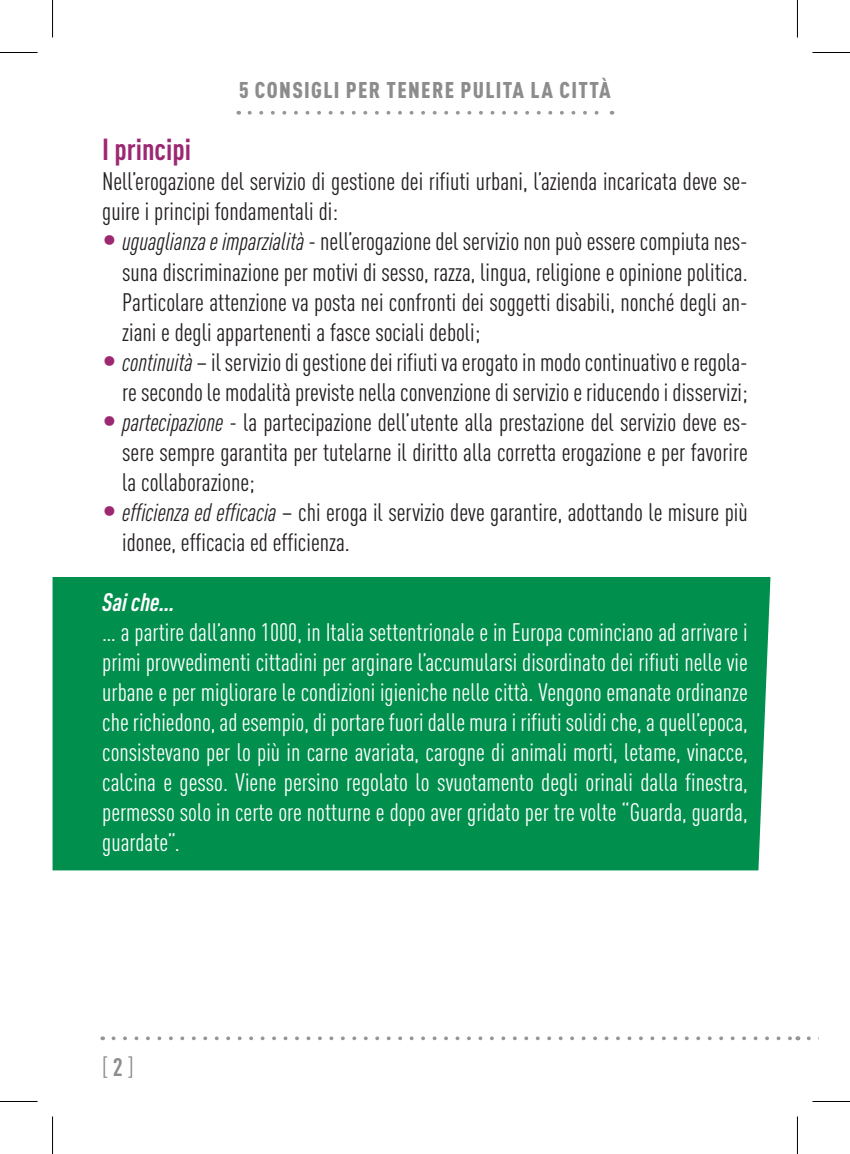
<style>
.page{position:relative;width:850px;height:1154px;background:#fff}
.page>*{position:absolute;margin:0;border:0;box-sizing:border-box;transform-origin:0 0}
.t1{font:700 condensed 30px "DIN Pro";color:#9c2872}
.t2{font:condensed 25px/30px "DIN Pro";color:#231f20}
.t3{font:condensed 25px/30px "DIN Pro";color:#fff;text-align:justify}
.t4{font:italic 700 condensed 25px "DIN Pro";color:#fff}
.t5{font:condensed 25px "DIN Pro";color:#8c8c8c}
.t6{font:900 condensed 22.5px "DIN Pro";letter-spacing:.06em;color:#8c8c8c}
.s1{font-weight:700;font-stretch:normal;font-size:30px;color:#9c2872}
.s2{font-style:italic}
.s3{font-weight:700}
</style>
<div class="page">
<svg style="left:249px;top:111px;width:350px;height:4px"></svg>
<svg style="left:113px;top:1036px;width:678px;height:4px"></svg>
<div style="left:52px;top:577px;width:718px;height:293px;background:#008f4d"></div>
<hr style="left:0;top:52px;width:38px;height:1px;background:#000">
<hr style="left:812px;top:52px;width:37px;height:1px;background:#000">
<hr style="left:0;top:1101px;width:38px;height:1px;background:#000">
<hr style="left:812px;top:1101px;width:37px;height:1px;background:#000">
<hr style="left:52px;top:0;width:1px;height:38px;background:#000">
<hr style="left:52px;top:1116px;width:1px;height:38px;background:#000">
<hr style="left:796px;top:0;width:1px;height:38px;background:#000">
<hr style="left:796px;top:1116px;width:1px;height:38px;background:#000">
<p class="t6" style="left:239px;top:73px;width:373px">5 CONSIGLI PER TENERE PULITA LA CITTÀ</p>
<p class="t1" style="left:102px;top:127px;width:90px">I principi</p>
<p class="t2" style="left:102px;top:165px;width:646px">Nell’erogazione del servizio di gestione dei rifiuti urbani, l’azienda incaricata deve se&shy;guire i principi fondamentali di:</p>
<p class="t2" style="left:122px;top:225px;width:626px;text-align:justify;text-indent:-20px"><span class="s1">•</span> <span class="s2">uguaglianza e imparzialità</span> - nell’erogazione del servizio non può essere compiuta nes&shy;suna discriminazione per motivi di sesso, razza, lingua, religione e opinione politica.<br>Particolare attenzione va posta nei confronti dei soggetti disabili, nonché degli an&shy;ziani e degli appartenenti a fasce sociali deboli;</p>
<p class="t2" style="left:102px;top:345px;width:646px;text-align:right"><span class="s1">•</span> <span class="s2">continuità</span> – il servizio di gestione dei rifiuti va erogato in modo continuativo e regola&shy;re secondo le modalità previste nella convenzione di servizio e riducendo i disservizi;</p>
<p class="t2" style="left:122px;top:405px;width:626px;text-align:justify;text-indent:-20px"><span class="s1">•</span> <span class="s2">partecipazione</span> - la partecipazione dell’utente alla prestazione del servizio deve es&shy;sere sempre garantita per tutelarne il diritto alla corretta erogazione e per favorire la collaborazione;</p>
<p class="t2" style="left:122px;top:495px;width:626px;text-indent:-20px"><span class="s1">•</span> <span class="s2">efficienza ed efficacia</span> – chi eroga il servizio deve garantire, adottando le misure più idonee, efficacia ed efficienza.</p>
<p class="t4" style="left:102px;top:583px;width:74px">Sai che…</p>
<p class="t3" style="left:102px;top:615px;width:646px">… a partire dall’anno 1000, in Italia settentrionale e in Europa cominciano ad arrivare i primi provvedimenti cittadini per arginare l’accumularsi disordinato dei rifiuti nelle vie urbane e per migliorare le condizioni igieniche nelle città. Vengono emanate ordinanze che richiedono, ad esempio, di portare fuori dalle mura i rifiuti solidi che, a quell’epoca, consistevano per lo più in carne avariata, carogne di animali morti, letame, vinacce, calcina e gesso. Viene persino regolato lo svuotamento degli orinali dalla finestra, permesso solo in certe ore notturne e dopo aver gridato per tre volte “Guarda, guarda, guardate”.</p>
<p class="t5" style="left:102px;top:1049px;width:33px">[ <span class="s3">2</span> ]</p>
</div>
